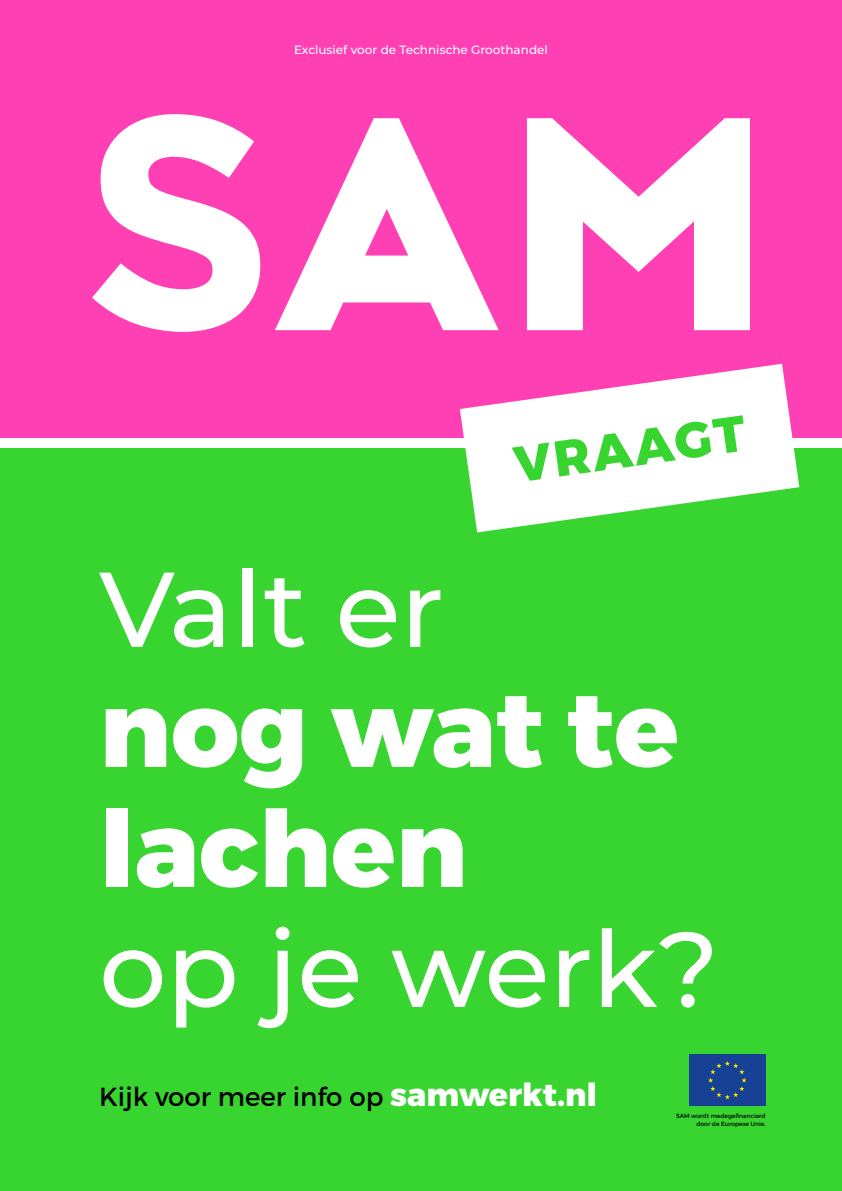
<style>
.page{position:relative;width:842px;height:1191px;background:#fff}
.page>*{position:absolute;margin:0;border:0;box-sizing:border-box;transform-origin:0 0}
.t1{font:500 106px "Montserrat";color:#fff}
.t2{font:800 106px/120px "Montserrat";color:#fff}
.t3{font:800 50.2px "Montserrat";color:#38d430}
.t4{font:26.1px "Montserrat";color:#000}
.t5{font:500 12px "Montserrat";color:#fff}
.t6{font:6px/8px "Montserrat";color:#000;text-align:right}
.s1{font-weight:800;font-size:31.7px;color:#fff}
</style>
<div class="page">
<div style="left:0;top:448px;width:842px;height:743px;background:#38d430"></div>
<div style="left:0;top:0;width:842px;height:438px;background:#ff40b4"></div>
<svg style="left:275px;top:118px;width:224px;height:212px"></svg>
<svg style="left:92px;top:114px;width:168px;height:218px"></svg>
<svg style="left:527px;top:118px;width:223px;height:212px;fill:#fff"></svg>
<svg style="left:460px;top:364px;width:339px;height:168px;fill:#fff"></svg>
<div style="left:689px;top:1054px;width:77px;height:52px;background:#164194"></div>
<svg style="left:708px;top:1061px;width:39px;height:38px"></svg>
<h3 class="t5" style="left:294px;top:41px;width:255px">Exclusief voor de Technische Groothandel</h3>
<h1 class="t1" style="left:99px;top:535px;width:346px">Valt er</h1>
<h2 class="t3" style="left:510px;top:434px;width:235px;rotate:-8deg">VRAAGT</h2>
<h1 class="t2" style="left:99px;top:672px;width:581px">nog wat te lachen</h1>
<h1 class="t1" style="left:99px;top:895px;width:621px">op je werk?</h1>
<h3 class="t4" style="left:99px;top:1080px;width:499px">Kijk voor meer info op <span class="s1">samwerkt.nl</span></h3>
<p class="t6" style="left:676px;top:1111px;width:91px">SAM wordt medegefinancierd door de Europese Unie.</p>
</div>
